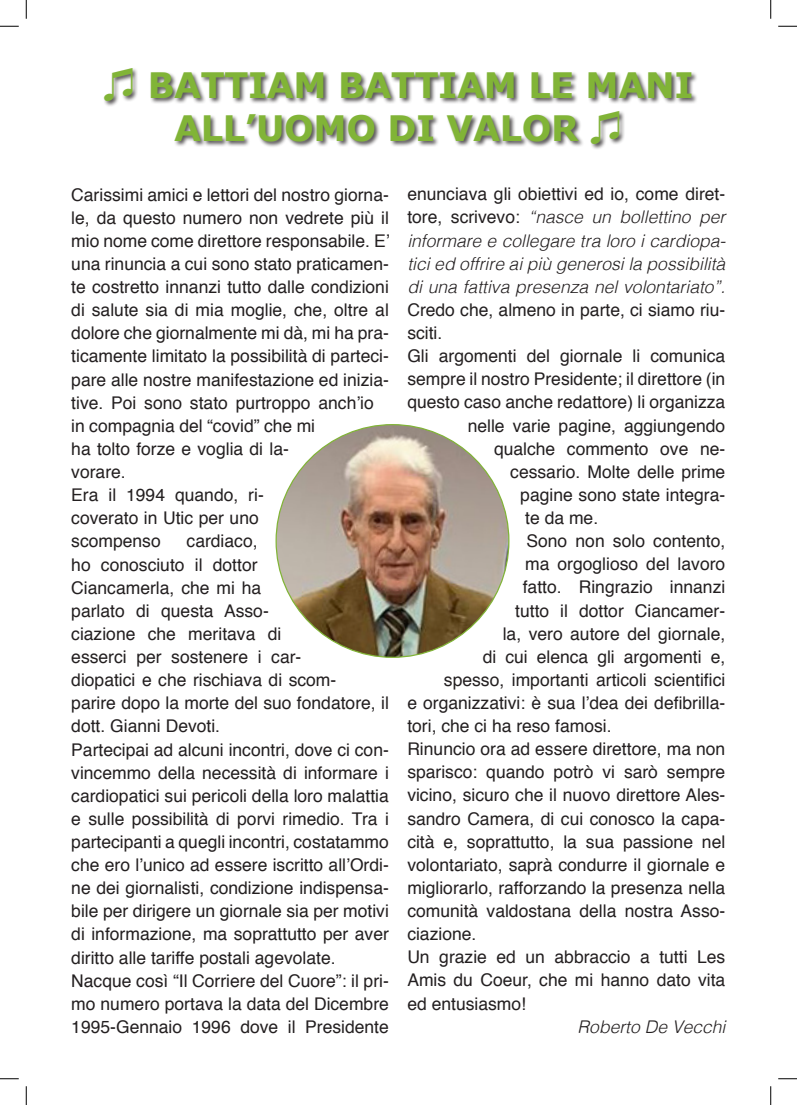
<style>
.page{position:relative;width:797px;height:1105px;background:#fff}
.page>*{position:absolute;margin:0;border:0;box-sizing:border-box;transform-origin:0 0}
.t1{font:700 35px/42.5px "Verdana";letter-spacing:-.01em;color:#81b437;text-align:center}
.t2{font:17.5px/23.1px "Helvetica";color:#231f20}
.t3{font:italic 300 17.5px/23.1px "Helvetica";color:#231f20;text-align:justify}
.s1{font-family:"Hira Kaku Pro W3";font-weight:400}
.s2{font-weight:400;font-style:normal}
</style>
<div class="page">
<div style="left:103px;top:67px;width:595px;height:83px;background:#231f20;opacity:.75"></div>
<img style="left:276px;top:425px;width:233px;height:232px;border-radius:116px">
<svg style="left:0;top:25px;width:19px;height:2px"></svg>
<svg style="left:778px;top:25px;width:19px;height:2px"></svg>
<svg style="left:0;top:1078px;width:19px;height:1px"></svg>
<svg style="left:778px;top:1078px;width:19px;height:1px"></svg>
<svg style="left:25px;top:0;width:2px;height:19px"></svg>
<svg style="left:25px;top:1086px;width:2px;height:19px"></svg>
<svg style="left:770px;top:0;width:1px;height:19px"></svg>
<svg style="left:770px;top:1086px;width:1px;height:19px"></svg>
<h1 class="t1" style="left:103px;top:63px;width:592px"><span class="s1">♫</span> BATTIAM BATTIAM LE MANI<br>ALL’UOMO DI VALOR <span class="s1">♫</span></h1>
<p class="t2" style="left:71px;top:183px;width:320px">Carissimi amici e lettori del nostro giorna&shy;le, da questo numero non vedrete più il mio nome come direttore responsabile. E’ una rinuncia a cui sono stato praticamen&shy;te costretto innanzi tutto dalle condizioni di salute sia di mia moglie, che, oltre al dolore che giornalmente mi dà, mi ha pra&shy;ticamente limitato la possibilità di parteci&shy;pare alle nostre manifestazione ed inizia&shy;tive. Poi sono stato purtroppo anch’io in compagnia del “covid” che mi<br>ha tolto forze e voglia di la-<br>vorare.<br>Era il 1994 quando, ri-<br>coverato in Utic per uno<br>scompenso</p>
<p class="t2" style="left:71px;top:530px;width:319px;text-indent:115px">cardiaco,<br>ho conosciuto il dottor<br>Ciancamerla, che mi ha<br>parlato di questa Asso-<br>ciazione che meritava di<br>esserci per sostenere i car-<br>diopatici e che rischiava di scom-<br>parire dopo la morte del suo fondatore, il dott. Gianni Devoti.<br>Partecipai ad alcuni incontri, dove ci con&shy;vincemmo della necessità di informare i cardiopatici sui pericoli della loro malattia e sulle possibilità di porvi rimedio. Tra i partecipanti a quegli incontri, costatammo che ero l’unico ad essere iscritto all’Ordi&shy;ne dei giornalisti, condizione indispensa&shy;bile per dirigere un giornale sia per motivi di informazione, ma soprattutto per aver diritto alle tariffe postali agevolate.<br>Nacque così “Il Corriere del Cuore”: il pri&shy;mo numero portava la data del Dicembre 1995-Gennaio 1996 dove il Presidente</p>
<p class="t3" style="left:407px;top:182px;width:320px"><span class="s2">enunciava gli obiettivi ed io, come diret&shy;tore, scrivevo:</span> “nasce un bollettino per informare e collegare tra loro i cardiopa&shy;tici ed offrire ai più generosi la possibilità di una fattiva presenza nel volontariato”.</p>
<p class="t2" style="left:407px;top:299px;width:319px">Credo che, almeno in parte, ci siamo riu-</p>
<p class="t2" style="left:407px;top:322px;width:36px">sciti.</p>
<p class="t2" style="left:407px;top:345px;width:319px">Gli argomenti del giornale li comunica</p>
<p class="t2" style="left:407px;top:368px;width:319px">sempre il nostro Presidente; il direttore (in</p>
<p class="t2" style="left:407px;top:391px;width:319px">questo caso anche redattore) li organizza</p>
<p class="t2" style="left:468px;top:414px;width:259px">nelle varie pagine, aggiungendo</p>
<p class="t2" style="left:494px;top:437px;width:233px">qualche commento ove ne-</p>
<p class="t2" style="left:510px;top:461px;width:216px">cessario. Molte delle prime</p>
<p class="t2" style="left:520px;top:484px;width:206px">pagine sono state integra-</p>
<p class="t2" style="left:525px;top:507px;width:74px">te da me.</p>
<p class="t2" style="left:526px;top:530px;width:200px">Sono non solo contento,</p>
<p class="t2" style="left:525px;top:553px;width:201px">ma orgoglioso del lavoro</p>
<p class="t2" style="left:522px;top:576px;width:204px">fatto. Ringrazio innanzi</p>
<p class="t2" style="left:515px;top:599px;width:211px">tutto il dottor Ciancamer-</p>
<p class="t2" style="left:502px;top:622px;width:224px">la, vero autore del giornale,</p>
<p class="t2" style="left:482px;top:646px;width:244px">di cui elenca gli argomenti e,</p>
<p class="t2" style="left:444px;top:669px;width:283px">spesso, importanti articoli scientifici</p>
<p class="t2" style="left:407px;top:692px;width:319px">e organizzativi: è sua l’dea dei defibrilla-</p>
<p class="t2" style="left:407px;top:715px;width:206px">tori, che ci ha reso famosi.</p>
<p class="t2" style="left:407px;top:738px;width:319px">Rinuncio ora ad essere direttore, ma non</p>
<p class="t2" style="left:407px;top:761px;width:319px">sparisco: quando potrò vi sarò sempre</p>
<p class="t2" style="left:407px;top:784px;width:319px">vicino, sicuro che il nuovo direttore Ales-</p>
<p class="t2" style="left:407px;top:807px;width:319px">sandro Camera, di cui conosco la capa-</p>
<p class="t2" style="left:407px;top:830px;width:319px">cità e, soprattutto, la sua passione nel</p>
<p class="t2" style="left:407px;top:854px;width:319px">volontariato, saprà condurre il giornale e</p>
<p class="t2" style="left:407px;top:877px;width:319px">migliorarlo, rafforzando la presenza nella</p>
<p class="t2" style="left:407px;top:900px;width:319px">comunità valdostana della nostra Asso-</p>
<p class="t2" style="left:407px;top:923px;width:71px">ciazione.</p>
<p class="t2" style="left:407px;top:946px;width:319px">Un grazie ed un abbraccio a tutti Les</p>
<p class="t2" style="left:407px;top:969px;width:319px">Amis du Coeur, che mi hanno dato vita</p>
<p class="t2" style="left:407px;top:992px;width:120px">ed entusiasmo!</p>
<p class="t3" style="left:577px;top:1014px;width:149px">Roberto De Vecchi</p>
</div>
